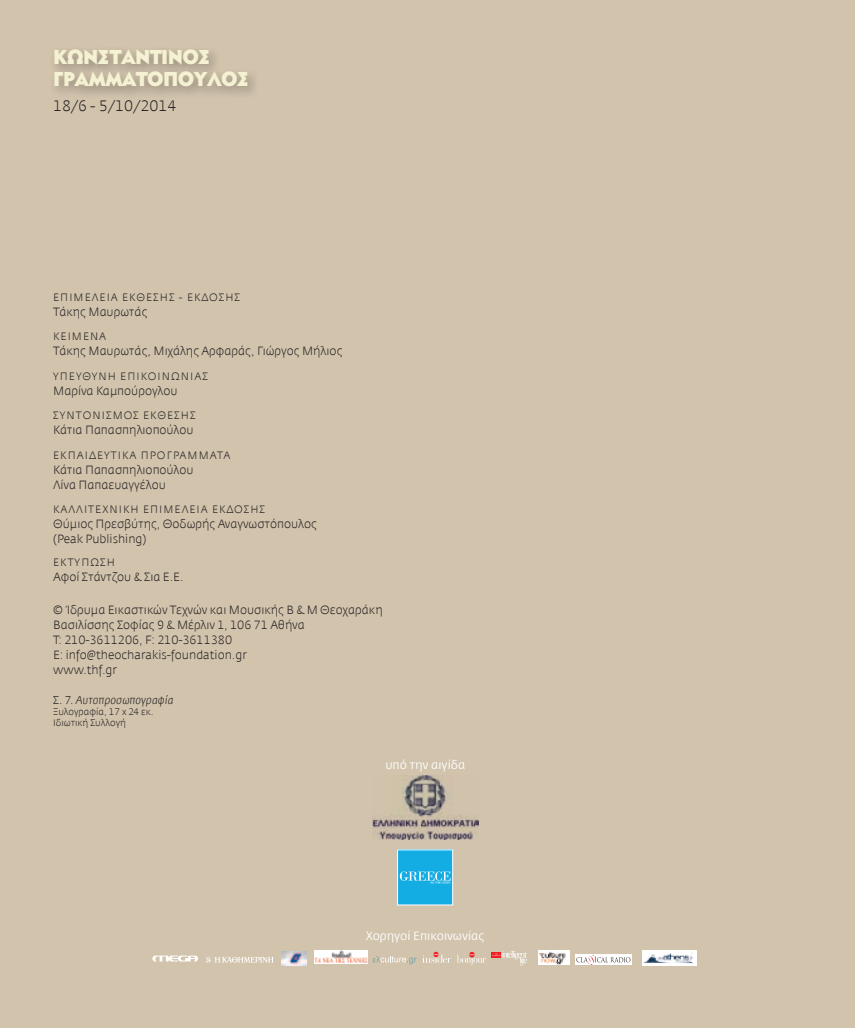
<style>
.page{position:relative;width:855px;height:1028px;background:#d1c3ac}
.page>*{position:absolute;margin:0;border:0;box-sizing:border-box;transform-origin:0 0}
.t1{font:20px/22.5px "CF Daphne";letter-spacing:-.03em;color:#f9f7d7}
.t2{font:15px "Fedra Sans Gr Light TF Pt";color:#231f20}
.t3{font:12px "Fedra Sans Gr Book Pt";color:#fff}
.t4{font:11.88px/15px "Fedra Sans Gr Light TF Pt";color:#231f20}
.t5{font:11.25px "Fedra Sans Gr Light Italic Pt";color:#231f20}
.t6{font:10.62px "Fedra Sans Gr Light TF Pt";letter-spacing:.1em;color:#231f20}
.t7{font:9.38px/11.2px "Fedra Sans Gr Light TF Pt";color:#231f20}
.s1{font-family:"Fedra Sans Gr Light TF Pt"}
</style>
<div class="page">
<svg style="left:205px;top:956px;width:68px;height:7px"></svg>
<svg style="left:152px;top:955px;width:46px;height:6px"></svg>
<img style="left:315px;top:950px;width:52px;height:13px">
<svg style="left:373px;top:956px;width:43px;height:8px"></svg>
<svg style="left:457px;top:951px;width:29px;height:14px"></svg>
<svg style="left:422px;top:951px;width:29px;height:11px"></svg>
<img style="left:538px;top:950px;width:31px;height:15px">
<div style="left:575px;top:954px;width:56px;height:11px;background:#fff"></div>
<svg style="left:576px;top:954px;width:54px;height:10px"></svg>
<div style="left:491px;top:952px;width:10px;height:5px;background:#ee1d23"></div>
<svg style="left:492px;top:951px;width:35px;height:14px"></svg>
<div style="left:642px;top:950px;width:54px;height:16px;background:#fff"></div>
<img style="left:643px;top:953px;width:50px;height:10px">
<img style="left:281px;top:951px;width:26px;height:14px">
<div style="left:48px;top:43px;width:212px;height:56px;background:#231f20;opacity:.4"></div>
<svg style="left:397px;top:849px;width:56px;height:56px;background:#2db5e5"></svg>
<img style="left:372px;top:775px;width:106px;height:64px">
<h1 class="t1" style="left:53px;top:47px;width:196px">ΚωΝΣΤΑΝΤΙΝΟΣ<br>ΓΡΑΜΜΑΤΟΠΟΥΛΟΣ</h1>
<p class="t2" style="left:53px;top:98px;width:125px">18/6 - 5/10/2014</p>
<p class="t6" style="left:53px;top:291px;width:188px">ΕΠΙΜΕΛΕΙΑ ΕΚΘΕΣΗΣ - ΕΚΔΟΣΗΣ</p>
<p class="t4" style="left:53px;top:304px;width:96px">Τάκης Μαυρωτάς</p>
<p class="t6" style="left:53px;top:330px;width:54px">ΚΕΙΜΕΝΑ</p>
<p class="t4" style="left:53px;top:343px;width:291px">Τάκης Μαυρωτάς, Μιχάλης Αρφαράς, Γιώργος Μήλιος</p>
<p class="t6" style="left:53px;top:370px;width:156px">ΥΠΕΥΘΥΝΗ ΕΠΙΚΟΙΝΩΝΙΑΣ</p>
<p class="t4" style="left:53px;top:383px;width:126px">Μαρίνα Καμπούρογλου</p>
<p class="t6" style="left:53px;top:409px;width:144px">ΣΥΝΤΟΝΙΣΜΟΣ ΕΚΘΕΣΗΣ</p>
<p class="t4" style="left:53px;top:422px;width:142px">Κάτια Παπασπηλιοπούλου</p>
<p class="t6" style="left:53px;top:449px;width:179px">ΕΚΠΑΙΔΕΥΤΙΚΑ ΠΡΟΓΡΑΜΜΑΤΑ</p>
<p class="t4" style="left:53px;top:462px;width:142px">Κάτια Παπασπηλιοπούλου<br>Λίνα Παπαευαγγέλου</p>
<p class="t6" style="left:53px;top:503px;width:16px">Καλλιτε</p>
<p class="t6" style="left:102px;top:503px;width:15px">χνική</p>
<p class="t6" style="left:143px;top:503px;width:9px">επιμέλεια</p>
<p class="t6" style="left:212px;top:503px;width:9px">έκδοσης</p>
<p class="t4" style="left:53px;top:516px;width:265px">Θύμιος Πρεσβύτης, Θοδωρής Αναγνωστόπουλος (Peak Publishing)</p>
<p class="t6" style="left:53px;top:557px;width:16px">Εκτύπωση</p>
<p class="t4" style="left:53px;top:570px;width:132px">Αφοί Στάντζου &amp; Σια Ε.E.</p>
<p class="t4" style="left:53px;top:602px;width:331px">© Ίδρυμα Εικαστικών Τεχνών και Μουσικής Β &amp; Μ Θεοχαράκη Βασιλίσσης Σοφίας 9 &amp; Μέρλιν 1, 106 71 Αθήνα<br>T: 210-3611206, F: 210-3611380<br>E: info@theocharakis-foundation.gr<br>www.thf.gr</p>
<p class="t5" style="left:53px;top:693px;width:122px"><span class="s1">Σ. 7.</span> Αυτοπροσωπογραφία</p>
<p class="t7" style="left:53px;top:706px;width:102px">Ξυλογραφία, 17 x 24 εκ.<br>Ιδιωτική Συλλογή</p>
<p class="t3" style="left:385px;top:757px;width:82px">υπό την αιγίδα</p>
<p class="t3" style="left:366px;top:929px;width:120px">Χορηγοί Επικοινωνίας</p>
</div>
